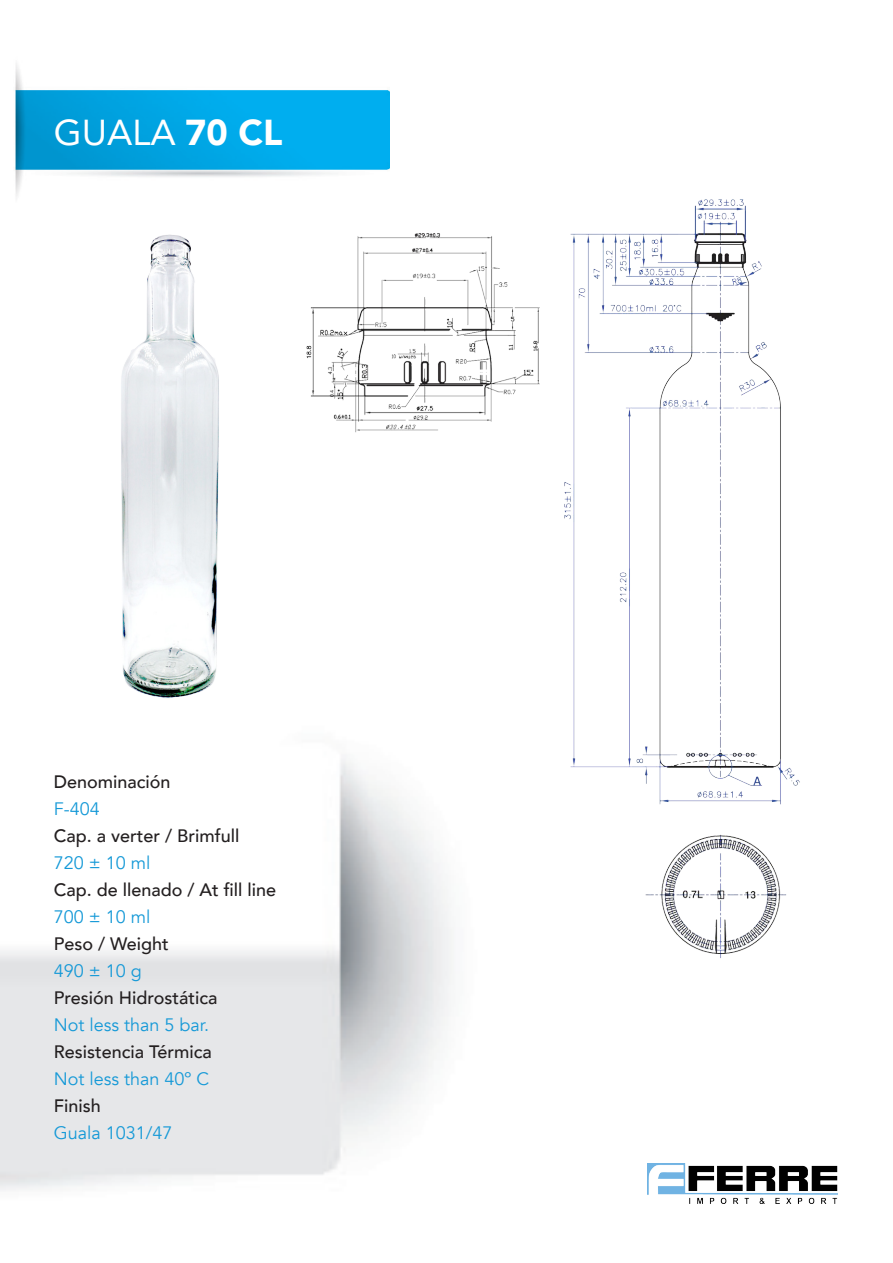
<style>
.page{position:relative;width:893px;height:1263px;background:#fff}
.page>*{position:absolute;margin:0;border:0;box-sizing:border-box;transform-origin:0 0}
.t1{font:36px "Avenir";color:#fff}
.t2{font:500 18px "Avenir";color:#231f20}
.t3{font:18px "Avenir";color:#1599d7}
.s1{font-weight:900}
</style>
<div class="page">
<img style="left:15px;top:63px;width:375px;height:134px">
<img style="left:647px;top:1163px;width:191px;height:40px">
<img style="left:283px;top:181px;width:517px;height:797px">
<img style="left:121px;top:234px;width:98px;height:464px">
<p class="t1" style="left:54px;top:104px;width:230px">GUALA <span class="s1">70 CL</span></p>
<p class="t2" style="left:54px;top:766px;width:118px">Denominación</p>
<p class="t3" style="left:54px;top:798px;width:48px">F-404</p>
<p class="t2" style="left:54px;top:820px;width:187px">Cap. a verter / Brimfull</p>
<p class="t3" style="left:54px;top:852px;width:98px">720 ± 10 ml</p>
<p class="t2" style="left:54px;top:874px;width:224px">Cap. de llenado / At fill line</p>
<p class="t3" style="left:54px;top:906px;width:98px">700 ± 10 ml</p>
<p class="t2" style="left:54px;top:928px;width:116px">Peso / Weight</p>
<p class="t3" style="left:54px;top:960px;width:90px">490 ± 10 g</p>
<p class="t2" style="left:54px;top:982px;width:165px">Presión Hidrostática</p>
<p class="t3" style="left:54px;top:1014px;width:157px">Not less than 5 bar.</p>
<p class="t2" style="left:54px;top:1036px;width:160px">Resistencia Térmica</p>
<p class="t3" style="left:54px;top:1068px;width:157px">Not less than 40º C</p>
<p class="t2" style="left:54px;top:1090px;width:48px">Finish</p>
<p class="t3" style="left:54px;top:1122px;width:120px">Guala 1031/47</p>
</div>
